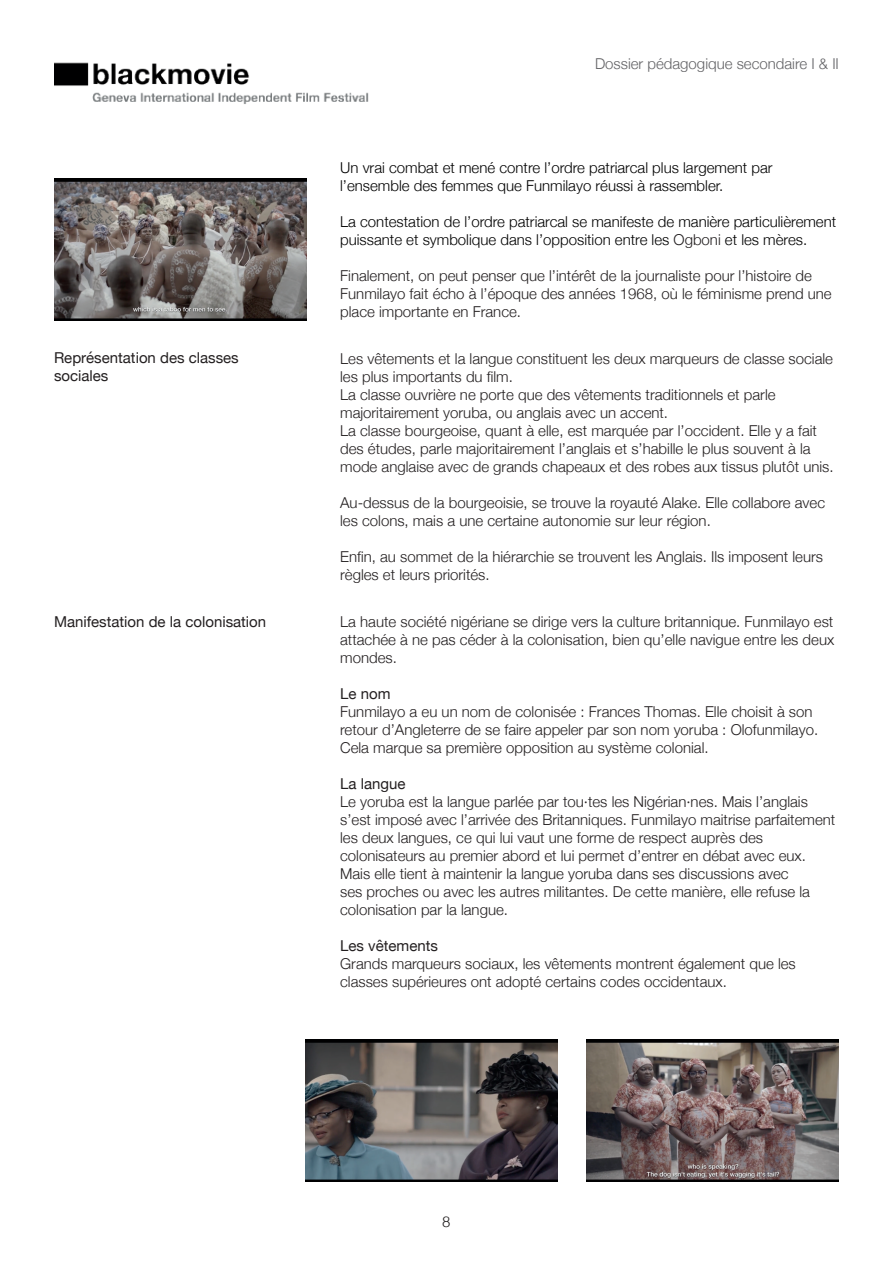
<style>
.page{position:relative;width:893px;height:1263px;background:#fff}
.page>*{position:absolute;margin:0;border:0;box-sizing:border-box;transform-origin:0 0}
.t1{font:300 15px/18px "Helvetica Neue";color:#231f20}
.t2{font:300 15px/18px "Helvetica Neue";color:#000}
.t3{font:15px/18px "Helvetica Neue";color:#231f20}
.t4{font:300 15px "Helvetica Neue";color:#636366}
.t5{font:300 15px "Helvetica";color:#231f20}
.s1{color:#231f20}
</style>
<div class="page">
<img style="left:54px;top:62px;width:315px;height:42px">
<img style="left:54px;top:179px;width:252px;height:141px">
<img style="left:306px;top:1040px;width:252px;height:141px">
<img style="left:587px;top:1040px;width:252px;height:141px">
<p class="t4" style="left:595px;top:51px;width:245px">Dossier pédagogique secondaire I &amp; II</p>
<p class="t2" style="left:340px;top:157px;width:434px">Un vrai combat et mené contre l’ordre patriarcal plus largement par l’ensemble des femmes que Funmilayo réussi à rassembler.</p>
<p class="t2" style="left:340px;top:211px;width:497px">La contestation de l’ordre patriarcal se manifeste de manière particulièrement puissante et symbolique dans l’opposition entre les <span class="s1">Ogboni</span> et les mères.</p>
<p class="t1" style="left:340px;top:265px;width:493px">Finalement, on peut penser que l’intérêt de la journaliste pour l’histoire de<br>Funmilayo fait écho à l’époque des années 1968, où le féminisme prend une place importante en France.</p>
<p class="t3" style="left:54px;top:350px;width:186px">Représentation des classes sociales</p>
<p class="t1" style="left:340px;top:348px;width:495px">Les vêtements et la langue constituent les deux marqueurs de classe sociale les plus importants du film.<br>La classe ouvrière ne porte que des vêtements traditionnels et parle majoritairement yoruba, ou anglais avec un accent.<br>La classe bourgeoise, quant à elle, est marquée par l’occident. Elle y a fait des études, parle majoritairement l’anglais et s’habille le plus souvent à la mode anglaise avec de grands chapeaux et des robes aux tissus plutôt unis.</p>
<p class="t1" style="left:340px;top:492px;width:486px">Au-dessus de la bourgeoisie, se trouve la royauté Alake. Elle collabore avec les colons, mais a une certaine autonomie sur leur région.</p>
<p class="t1" style="left:340px;top:546px;width:484px">Enfin, au sommet de la hiérarchie se trouvent les Anglais. Ils imposent leurs règles et leurs priorités.</p>
<p class="t3" style="left:54px;top:613px;width:214px">Manifestation de la colonisation</p>
<p class="t1" style="left:340px;top:612px;width:496px;text-align:justify">La haute société nigériane se dirige vers la culture britannique. Funmilayo est attachée à ne pas céder à la colonisation, bien qu’elle navigue entre les deux mondes.</p>
<p class="t3" style="left:340px;top:686px;width:52px">Le nom</p>
<p class="t1" style="left:340px;top:702px;width:479px">Funmilayo a eu un nom de colonisée : Frances Thomas. Elle choisit à son retour d’Angleterre de se faire appeler par son nom yoruba : Olofunmilayo.<br>Cela marque sa première opposition au système colonial.</p>
<p class="t3" style="left:340px;top:776px;width:67px">La langue</p>
<p class="t1" style="left:340px;top:792px;width:497px">Le yoruba est la langue parlée par tou·tes les Nigérian·nes. Mais l’anglais s’est imposé avec l’arrivée des Britanniques. Funmilayo maitrise parfaitement les deux langues, ce qui lui vaut une forme de respect auprès des colonisateurs au premier abord et lui permet d’entrer en débat avec eux.<br>Mais elle tient à maintenir la langue yoruba dans ses discussions avec<br>ses proches ou avec les autres militantes. De cette manière, elle refuse la colonisation par la langue.</p>
<p class="t3" style="left:340px;top:938px;width:99px">Les vêtements</p>
<p class="t1" style="left:340px;top:954px;width:457px">Grands marqueurs sociaux, les vêtements montrent également que les classes supérieures ont adopté certains codes occidentaux.</p>
<p class="t5" style="left:442px;top:1209px;width:10px">8</p>
</div>
